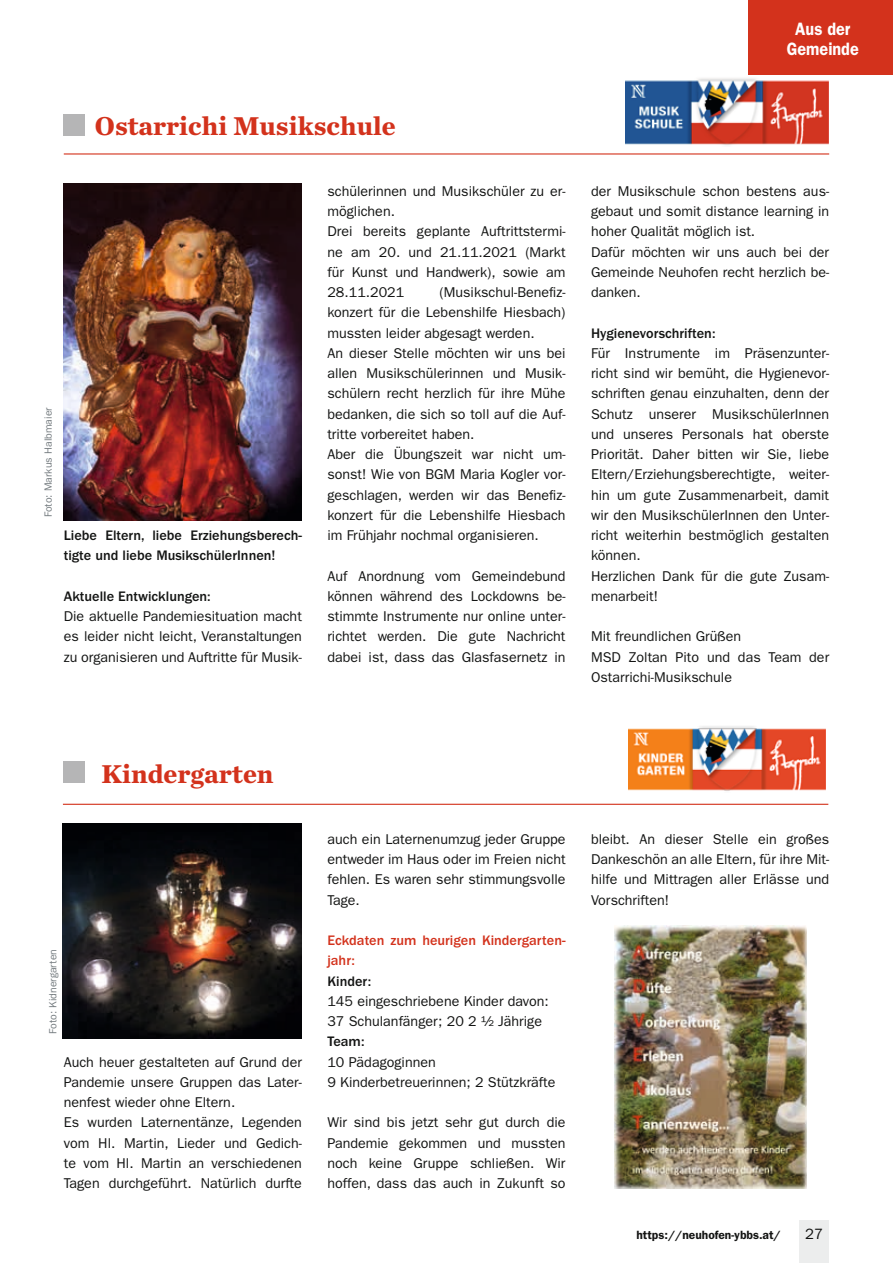
<style>
.page{position:relative;width:893px;height:1263px;background:#fff}
.page>*{position:absolute;margin:0;border:0;box-sizing:border-box;transform-origin:0 0}
.t1{font:700 27px "Chronicle Text G1";color:#d3321c}
.t2{font:600 18px/19.5px "ITC Franklin Gothic Std";color:#fff;text-align:center;scale:.9 1}
.t3{font:15px "ITC Franklin Gothic Std";color:#131413}
.t4{font:14.25px/20.2px "ITC Franklin Gothic Std";color:#131413}
.t5{font:500 14.25px/20.2px "ITC Franklin Gothic Std";color:#131413}
.t6{font:500 14.25px/20.2px "ITC Franklin Gothic Std";color:#d3321c}
.t7{font:600 12px "ITC Franklin Gothic Std";color:#131413}
.t8{font:10.5px "ITC Franklin Gothic Std";color:#757c80}
</style>
<div class="page">
<div style="left:799px;top:1220px;width:30px;height:43px;background:#eceded"></div>
<div style="left:748px;top:0;width:145px;height:74px;background:#d3321c"></div>
<div style="left:64px;top:114px;width:21px;height:21px;background:#b5b5b6"></div>
<hr style="left:64px;top:153px;width:765px;height:2px;background:#d3321c">
<img style="left:625px;top:78px;width:204px;height:68px">
<img style="left:64px;top:183px;width:238px;height:337px">
<hr style="left:63px;top:804px;width:765px;height:1px;background:#d3321c">
<div style="left:63px;top:762px;width:22px;height:21px;background:#b5b5b6"></div>
<img style="left:628px;top:726px;width:198px;height:65px">
<img style="left:63px;top:823px;width:238px;height:215px">
<img style="left:614px;top:925px;width:192px;height:264px">
<h1 class="t1" style="left:95px;top:104px;width:302px">Ostarrichi Musikschule</h1>
<p class="t8" style="left:42px;top:517px;width:111px;rotate:-90deg">Foto: Markus Halbmaier</p>
<p class="t5" style="left:64px;top:525px;width:240px">Liebe Eltern, liebe Erziehungsberech&shy;tigte und liebe MusikschülerInnen!</p>
<p class="t5" style="left:64px;top:586px;width:149px">Aktuelle Entwicklungen:</p>
<p class="t4" style="left:64px;top:606px;width:240px;text-align:justify">Die aktuelle Pandemiesituation macht es leider nicht leicht, Veranstaltungen zu organisieren und Auftritte für Musik-</p>
<p class="t4" style="left:327px;top:181px;width:240px">schülerinnen und Musikschüler zu er&shy;möglichen.<br>Drei bereits geplante Auftrittstermi&shy;ne am 20. und 21.11.2021 (Markt für Kunst und Handwerk), sowie am<br>28.11.2021</p>
<p class="t4" style="left:327px;top:282px;width:240px;text-indent:112px">(Musikschul-Benefiz&shy;konzert für die Lebenshilfe Hiesbach) mussten leider abgesagt werden.<br>An dieser Stelle möchten wir uns bei allen Musikschülerinnen und Musik&shy;schülern recht herzlich für ihre Mühe bedanken, die sich so toll auf die Auf&shy;tritte vorbereitet haben.<br>Aber die Übungszeit war nicht um&shy;sonst! Wie von BGM Maria Kogler vor&shy;geschlagen, werden wir das Benefiz&shy;konzert für die Lebenshilfe Hiesbach im Frühjahr nochmal organisieren.</p>
<p class="t4" style="left:327px;top:566px;width:240px;text-align:justify">Auf Anordnung vom Gemeindebund können während des Lockdowns be&shy;stimmte Instrumente nur online unter&shy;richtet werden. Die gute Nachricht dabei ist, dass das Glasfasernetz in</p>
<p class="t2" style="left:787px;top:19px;width:81px">Aus der<br>Gemeinde</p>
<p class="t4" style="left:591px;top:181px;width:240px">der Musikschule schon bestens aus&shy;gebaut und somit distance learning in hoher Qualität möglich ist.<br>Dafür möchten wir uns auch bei der<br>Gemeinde Neuhofen recht herzlich be&shy;danken.</p>
<p class="t5" style="left:591px;top:323px;width:126px">Hygienevorschriften:</p>
<p class="t4" style="left:591px;top:343px;width:240px">Für Instrumente im Präsenzunter&shy;richt sind wir bemüht, die Hygienevor&shy;schriften genau einzuhalten, denn der Schutz unserer MusikschülerInnen und unseres Personals hat oberste Priorität. Daher bitten wir Sie, liebe Eltern/Erziehungsberechtigte, weiter&shy;hin um gute Zusammenarbeit, damit wir den MusikschülerInnen den Unter&shy;richt weiterhin bestmöglich gestalten können.<br>Herzlichen Dank für die gute Zusam&shy;menarbeit!</p>
<p class="t4" style="left:591px;top:626px;width:240px">Mit freundlichen Grüßen<br>MSD Zoltan Pito und das Team der<br>Ostarrichi-Musikschule</p>
<h1 class="t1" style="left:101px;top:752px;width:174px">Kindergarten</h1>
<p class="t8" style="left:47px;top:1034px;width:86px;rotate:-90deg">Foto: Kidnergarten</p>
<p class="t4" style="left:64px;top:1052px;width:240px">Auch heuer gestalteten auf Grund der Pandemie unsere Gruppen das Later&shy;nenfest wieder ohne Eltern.<br>Es wurden Laternentänze, Legenden vom Hl. Martin, Lieder und Gedich&shy;te vom Hl. Martin an verschiedenen Tagen durchgeführt. Natürlich durfte</p>
<p class="t4" style="left:327px;top:829px;width:240px;text-align:justify">auch ein Laternenumzug jeder Gruppe entweder im Haus oder im Freien nicht fehlen. Es waren sehr stimmungsvolle Tage.</p>
<p class="t6" style="left:327px;top:930px;width:240px">Eckdaten zum heurigen Kindergarten&shy;jahr:</p>
<p class="t5" style="left:327px;top:971px;width:45px">Kinder:</p>
<p class="t4" style="left:327px;top:991px;width:223px">145 eingeschriebene Kinder davon:<br>37 Schulanfänger; 20 2 ½ Jährige</p>
<p class="t5" style="left:327px;top:1032px;width:39px">Team:</p>
<p class="t4" style="left:327px;top:1052px;width:230px">10 Pädagoginnen<br>9 Kinderbetreuerinnen; 2 Stützkräfte</p>
<p class="t4" style="left:327px;top:1112px;width:240px;text-align:justify">Wir sind bis jetzt sehr gut durch die Pandemie gekommen und mussten noch keine Gruppe schließen. Wir hoffen, dass das auch in Zukunft so</p>
<p class="t4" style="left:591px;top:829px;width:240px;text-align:justify">bleibt. An dieser Stelle ein großes Dankeschön an alle Eltern, für ihre Mit&shy;hilfe und Mittragen aller Erlässe und Vorschriften!</p>
<p class="t7" style="left:636px;top:1228px;width:146px">https://neuhofen-ybbs.at/</p>
<p class="t3" style="left:805px;top:1225px;width:19px">27</p>
</div>
